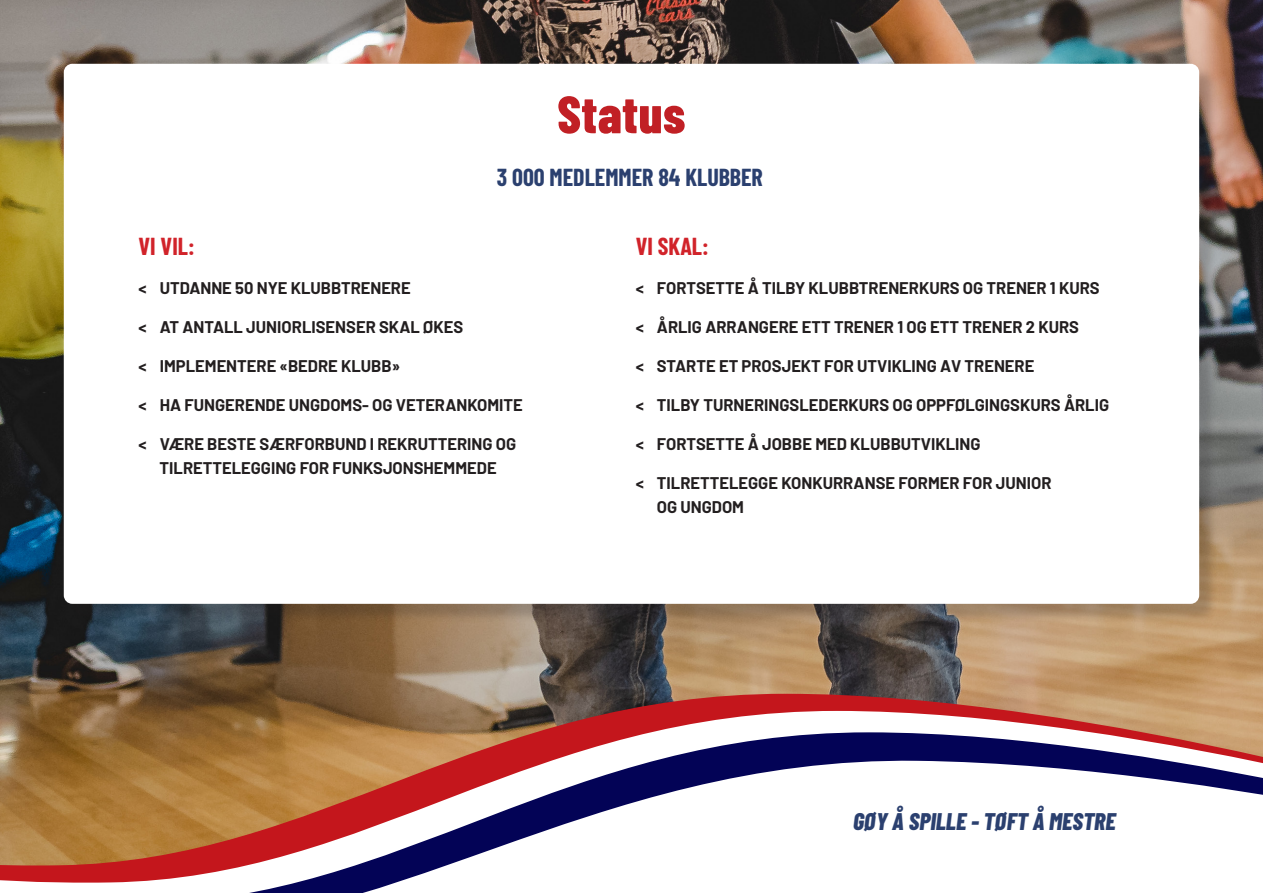
<style>
.page{position:relative;width:1263px;height:893px;background:#fff}
.page>*{position:absolute;margin:0;border:0;box-sizing:border-box;transform-origin:0 0}
.t1{font:800 52.5px "Barlow Condensed";letter-spacing:.01em;color:#c12025}
.t2{font:700 24px "Barlow Condensed";color:#2b406f}
.t3{font:italic 800 24px "Barlow Condensed";color:#2b406f}
.t4{font:700 24px "Barlow Condensed";color:#d1232a}
.t5{font:700 16.5px/24px "Barlow";color:#231f20;text-align:center}
</style>
<div class="page">
<img style="left:0;top:0;width:1263px;height:694px">
<div style="left:66px;top:66px;width:1152px;height:557px;background:#231f20;opacity:.22"></div>
<div style="left:64px;top:64px;width:1135px;height:540px;background:#fff;border-radius:9px"></div>
<svg style="left:0;top:694px;width:1263px;height:17px;background:#985d45"></svg>
<svg style="left:0;top:711px;width:1263px;height:21px"></svg>
<svg style="left:0;top:732px;width:1263px;height:161px"></svg>
<h1 class="t1" style="left:557px;top:77px;width:130px">Status</h1>
<h2 class="t2" style="left:497px;top:160px;width:267px">3 000 MEDLEMMER 84 KLUBBER</h2>
<h2 class="t4" style="left:139px;top:229px;width:58px">VI VIL:</h2>
<p class="t5" style="left:139px;top:274px;width:274px">&lt; UTDANNE 50 NYE KLUBBTRENERE</p>
<p class="t5" style="left:139px;top:313px;width:326px">&lt; AT ANTALL JUNIORLISENSER SKAL ØKES</p>
<p class="t5" style="left:139px;top:352px;width:263px">&lt; IMPLEMENTERE «BEDRE KLUBB»</p>
<p class="t5" style="left:139px;top:391px;width:386px">&lt; HA FUNGERENDE UNGDOMS- OG VETERANKOMITE</p>
<p class="t5" style="left:139px;top:430px;width:379px">&lt; VÆRE BESTE SÆRFORBUND I REKRUTTERING OG<br>TILRETTELEGGING FOR FUNKSJONSHEMMEDE</p>
<h2 class="t4" style="left:636px;top:229px;width:75px">VI SKAL:</h2>
<p class="t5" style="left:636px;top:274px;width:465px">&lt; FORTSETTE Å TILBY KLUBBTRENERKURS OG TRENER 1 KURS</p>
<p class="t5" style="left:636px;top:313px;width:445px">&lt; ÅRLIG ARRANGERE ETT TRENER 1 OG ETT TRENER 2 KURS</p>
<p class="t5" style="left:636px;top:352px;width:400px">&lt; STARTE ET PROSJEKT FOR UTVIKLING AV TRENERE</p>
<p class="t5" style="left:636px;top:391px;width:475px">&lt; TILBY TURNERINGSLEDERKURS OG OPPFØLGINGSKURS ÅRLIG</p>
<p class="t5" style="left:636px;top:430px;width:346px">&lt; FORTSETTE Å JOBBE MED KLUBBUTVIKLING</p>
<p class="t5" style="left:657px;top:469px;width:396px;text-align:left;text-indent:-21px">&lt; TILRETTELEGGE KONKURRANSE FORMER FOR JUNIOR<br>OG UNGDOM</p>
<h2 class="t3" style="left:853px;top:804px;width:264px">GØY Å SPILLE - TØFT Å MESTRE</h2>
</div>
